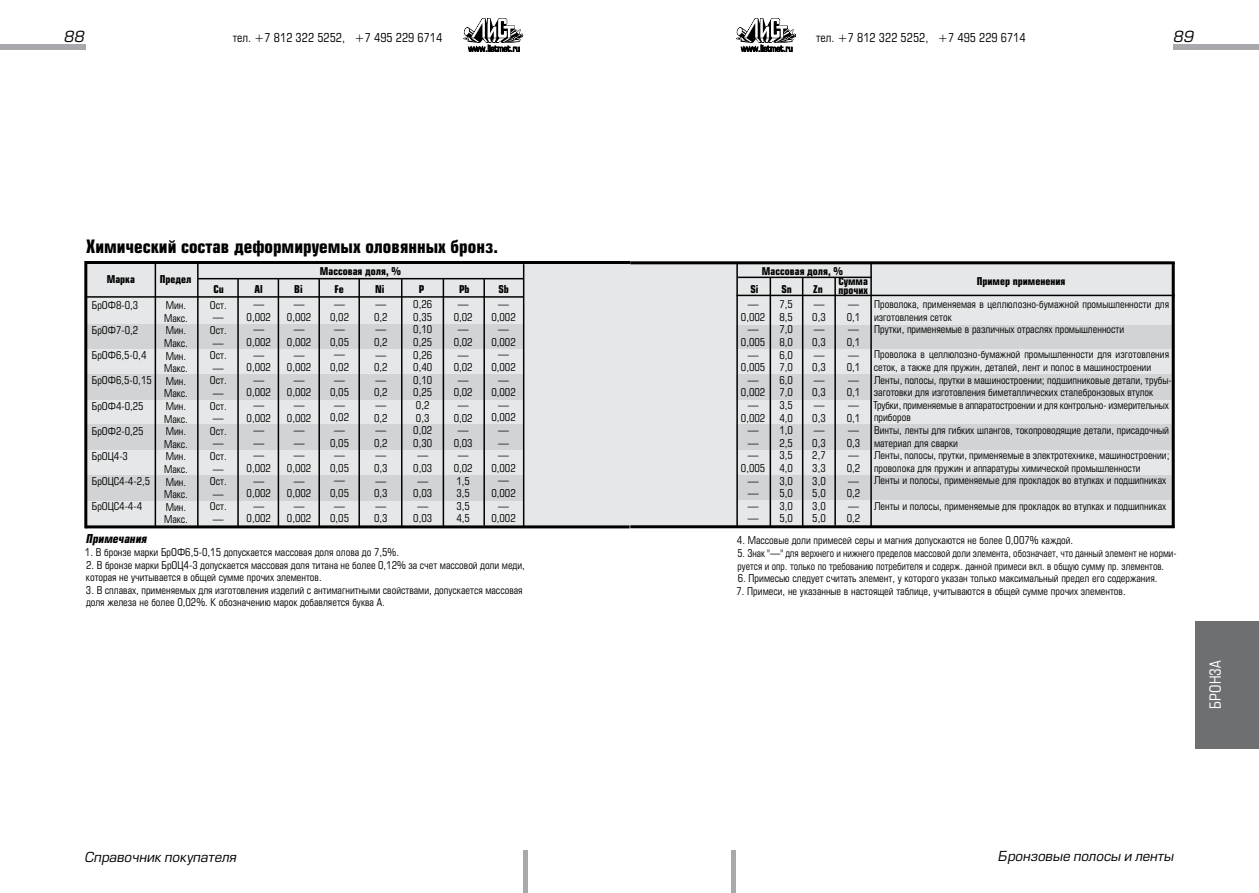
<style>
.page{position:relative;width:1259px;height:893px;background:#fff}
.page>*{position:absolute;margin:0;border:0;box-sizing:border-box;transform-origin:0 0}
.t1{font:700 18px "Europe Cond";color:#000}
.t2{font:15px "Europe Cond";color:#fff}
.t3{font:italic 15px "Europe";color:#000}
.t4{font:italic 13.5px "Europe";color:#000}
.t5{font:12px "Europe Cond";color:#000}
.t6{font:italic 700 12px "Europe Cond";color:#000}
.t7{font:10.5px/12.6px "Europe Cond";color:#000}
.t8{font:10.5px/12.6px "Europe Cond";color:#000;scale:.95 1}
.t9{font:700 10.5px/9px "Europe Cond";color:#000}
</style>
<div class="page">
<div style="left:0;top:45px;width:85px;height:5px;background:#a7a9ac"></div>
<hr style="left:523px;top:850px;width:4px;height:43px;background:#a7a9ac">
<div style="left:1174px;top:44px;width:85px;height:6px;background:#a7a9ac"></div>
<div style="left:731px;top:850px;width:5px;height:43px;background:#a7a9ac"></div>
<svg style="left:463px;top:18px;width:60px;height:34px"></svg>
<svg style="left:736px;top:18px;width:60px;height:34px"></svg>
<div style="left:630px;top:262px;width:544px;height:265px;background:#e6e7e8"></div>
<div style="left:736px;top:476px;width:436px;height:24px;background:#d1d3d4"></div>
<div style="left:736px;top:325px;width:438px;height:24px;background:#d1d3d4"></div>
<div style="left:736px;top:374px;width:438px;height:26px;background:#d1d3d4"></div>
<div style="left:736px;top:425px;width:438px;height:25px;background:#d1d3d4"></div>
<div style="left:86px;top:262px;width:544px;height:265px;background:#e6e7e8"></div>
<div style="left:86px;top:475px;width:438px;height:25px;background:#d1d3d4"></div>
<div style="left:87px;top:324px;width:437px;height:25px;background:#d1d3d4"></div>
<div style="left:86px;top:374px;width:438px;height:26px;background:#d1d3d4"></div>
<div style="left:86px;top:424px;width:438px;height:26px;background:#d1d3d4"></div>
<hr style="left:155px;top:263px;width:1px;height:264px;background:#000">
<hr style="left:197px;top:263px;width:2px;height:264px;background:#000">
<hr style="left:198px;top:278px;width:325px;height:1px;background:#000">
<hr style="left:86px;top:296px;width:438px;height:2px;background:#000">
<hr style="left:738px;top:277px;width:134px;height:1px;background:#000">
<hr style="left:736px;top:295px;width:438px;height:1px;background:#000">
<hr style="left:84px;top:261px;width:3px;height:267px;background:#000">
<hr style="left:769px;top:277px;width:2px;height:250px;background:#000">
<hr style="left:802px;top:277px;width:1px;height:249px;background:#000">
<hr style="left:834px;top:278px;width:2px;height:247px;background:#000">
<hr style="left:870px;top:263px;width:2px;height:264px;background:#000">
<hr style="left:736px;top:264px;width:2px;height:263px;background:#000">
<hr style="left:1171px;top:262px;width:3px;height:266px;background:#000">
<hr style="left:237px;top:279px;width:2px;height:247px;background:#000">
<hr style="left:401px;top:279px;width:1px;height:247px;background:#000">
<hr style="left:442px;top:279px;width:2px;height:247px;background:#000">
<hr style="left:523px;top:264px;width:1px;height:263px;background:#000">
<hr style="left:278px;top:279px;width:1px;height:248px;background:#000">
<hr style="left:318px;top:279px;width:2px;height:248px;background:#000">
<hr style="left:358px;top:279px;width:2px;height:249px;background:#000">
<hr style="left:483px;top:279px;width:2px;height:247px;background:#000">
<hr style="left:86px;top:261px;width:544px;height:3px;background:#000">
<hr style="left:630px;top:261px;width:544px;height:3px;background:#000">
<hr style="left:85px;top:525px;width:544px;height:3px;background:#000">
<hr style="left:630px;top:525px;width:544px;height:3px;background:#000">
<div style="left:1195px;top:621px;width:64px;height:127px;background:#6d6f71"></div>
<h2 class="t3" style="left:64px;top:28px;width:22px">88</h2>
<p class="t5" style="left:233px;top:30px;width:211px">тел. +7 812 322 5252, +7 495 229 6714</p>
<p class="t5" style="left:816px;top:30px;width:211px">тел. +7 812 322 5252, +7 495 229 6714</p>
<h2 class="t3" style="left:1174px;top:28px;width:22px">89</h2>
<h1 class="t1" style="left:86px;top:234px;width:413px">Химический состав деформируемых оловянных бронз.</h1>
<p class="t9" style="left:107px;top:275px;width:30px">Марка</p>
<p class="t7" style="left:92px;top:299px;width:48px">БрОФ8-0,3</p>
<p class="t7" style="left:92px;top:324px;width:48px">БрОФ7-0,2</p>
<p class="t7" style="left:92px;top:349px;width:56px">БрОФ6,5-0,4</p>
<p class="t7" style="left:92px;top:374px;width:62px">БрОФ6,5-0,15</p>
<p class="t7" style="left:92px;top:399px;width:53px">БрОФ4-0,25</p>
<p class="t7" style="left:92px;top:425px;width:53px">БрОФ2-0,25</p>
<p class="t7" style="left:92px;top:450px;width:38px">БрОЦ4-3</p>
<p class="t7" style="left:92px;top:475px;width:60px">БрОЦС4-4-2,5</p>
<p class="t7" style="left:92px;top:500px;width:52px">БрОЦС4-4-4</p>
<p class="t9" style="left:160px;top:275px;width:33px">Предел</p>
<p class="t7" style="left:164px;top:299px;width:25px">Мин.<br>Макс.<br>Мин.<br>Макс.<br>Мин.<br>Макс.<br>Мин.<br>Макс.<br>Мин.<br>Макс.<br>Мин.<br>Макс.<br>Мин.<br>Макс.<br>Мин.<br>Макс.<br>Мин.<br>Макс.</p>
<p class="t9" style="left:320px;top:267px;width:83px">Массовая доля, %</p>
<p class="t9" style="left:762px;top:267px;width:83px">Массовая доля, %</p>
<p class="t9" style="left:976px;top:276px;width:90px">Пример применения</p>
<p class="t9" style="left:813px;top:284px;width:11px">Zn</p>
<p class="t9" style="left:838px;top:277px;width:31px">Сумма прочих</p>
<p class="t9" style="left:459px;top:284px;width:12px">Pb</p>
<p class="t9" style="left:419px;top:284px;width:7px">P</p>
<p class="t9" style="left:750px;top:284px;width:10px">Si</p>
<p class="t9" style="left:255px;top:284px;width:10px">Al</p>
<p class="t9" style="left:213px;top:284px;width:12px">Cu</p>
<p class="t9" style="left:294px;top:284px;width:10px">Bi</p>
<p class="t9" style="left:375px;top:284px;width:11px">Ni</p>
<p class="t9" style="left:498px;top:284px;width:12px">Sb</p>
<p class="t9" style="left:781px;top:284px;width:12px">Sn</p>
<p class="t9" style="left:334px;top:284px;width:11px">Fe</p>
<p class="t7" style="left:330px;top:298px;width:20px;text-align:center">—<br>0,02 —<br>0,05 —<br>0,02 —<br>0,05 —<br>0,02 —<br>0,05 —<br>0,05 —<br>0,05 —<br>0,05</p>
<p class="t7" style="left:210px;top:299px;width:18px">Ост. —<br>Ост. —<br>Ост. —<br>Ост. —<br>Ост. —<br>Ост. —<br>Ост. —<br>Ост. —<br>Ост. —</p>
<p class="t7" style="left:247px;top:298px;width:26px;text-align:center">—<br>0,002 —<br>0,002 —<br>0,002 —<br>0,002 —<br>0,002 —<br>—<br>—<br>0,002 —<br>0,002 —<br>0,002</p>
<p class="t7" style="left:874px;top:298px;width:296px">Проволока, применяемая в целлюлозно-бумажной промышленности для изготовления сеток<br>Прутки, применяемые в различных отраслях промышленности</p>
<p class="t7" style="left:413px;top:298px;width:20px;text-align:center">0,26<br>0,35<br>0,10<br>0,25<br>0,26<br>0,40<br>0,10<br>0,25<br>0,2<br>0,3<br>0,02<br>0,30 —<br>0,03 —<br>0,03 —<br>0,03</p>
<p class="t7" style="left:287px;top:298px;width:26px;text-align:center">—<br>0,002 —<br>0,002 —<br>0,002 —<br>0,002 —<br>0,002 —<br>—<br>—<br>0,002 —<br>0,002 —<br>0,002</p>
<p class="t7" style="left:491px;top:298px;width:26px;text-align:center">—<br>0,002 —<br>0,002 —<br>0,002 —<br>0,002 —<br>0,002 —<br>—<br>—<br>0,002 —<br>0,002 —<br>0,002</p>
<p class="t7" style="left:779px;top:298px;width:15px;text-align:justify">7,5<br>8,5<br>7,0<br>8,0<br>6,0<br>7,0<br>6,0<br>7,0<br>3,5<br>4,0<br>1,0<br>2,5<br>3,5<br>4,0<br>3,0<br>5,0<br>3,0<br>5,0</p>
<p class="t7" style="left:454px;top:298px;width:20px;text-align:center">—<br>0,02 —<br>0,02 —<br>0,02 —<br>0,02 —<br>0,02 —<br>0,03 —<br>0,02<br>1,5<br>3,5<br>3,5<br>4,5</p>
<p class="t7" style="left:741px;top:298px;width:26px;text-align:center">—<br>0,002 —<br>0,005 —<br>0,005 —<br>0,002 —<br>0,002 —<br>—<br>—<br>0,005 —<br>—<br>—<br>—</p>
<p class="t7" style="left:374px;top:298px;width:15px">—<br>0,2 —<br>0,2 —<br>0,2 —<br>0,2 —<br>0,2 —<br>0,2 —<br>0,3 —<br>0,3 —<br>0,3</p>
<p class="t7" style="left:812px;top:298px;width:15px">—<br>0,3 —<br>0,3 —<br>0,3 —<br>0,3 —<br>0,3 —<br>0,3<br>2,7<br>3,3<br>3,0<br>5,0<br>3,0<br>5,0</p>
<p class="t7" style="left:846px;top:298px;width:15px">—<br>0,1 —<br>0,1 —<br>0,1 —<br>0,1 —<br>0,1 —<br>0,3 —<br>0,2 —<br>0,2 —<br>0,2</p>
<p class="t7" style="left:873px;top:348px;width:300px">Проволока в целлюлозно-бумажной промышленности для изготовления сеток, а также для пружин, деталей, лент и полос в машиностроении Ленты, полосы, прутки в машиностроении; подшипниковые детали, трубы&shy;заготовки для изготовления биметаллических сталебронзовых втулок Трубки, применяемые в аппаратостроении и для контрольно- измерительных приборов<br>Винты, ленты для гибких шлангов, токопроводящие детали, присадочный материал для сварки<br>Ленты, полосы, прутки, применяемые в электротехнике, машиностроении; проволока для пружин и аппаратуры химической промышленности<br>Ленты и полосы, применяемые для прокладок во втулках и подшипниках</p>
<p class="t7" style="left:874px;top:499px;width:294px">Ленты и полосы, применяемые для прокладок во втулках и подшипниках</p>
<p class="t6" style="left:86px;top:531px;width:62px">Примечания</p>
<p class="t7" style="left:85px;top:546px;width:316px">1. В бронзе марки БрОФ6,5-0,15 допускается массовая доля олова до 7,5%.</p>
<p class="t7" style="left:86px;top:558px;width:440px">2. В бронзе марки БрОЦ4-3 допускается массовая доля титана не более 0,12% за счет массовой доли меди, которая не учитывается в общей сумме прочих элементов.</p>
<p class="t7" style="left:86px;top:583px;width:438px">3. В сплавах, применяемых для изготовления изделий с антимагнитными свойствами, допускается массовая доля железа не более 0,02%. К обозначению марок добавляется буква А.</p>
<p class="t7" style="left:737px;top:534px;width:338px">4. Массовые доли примесей серы и магния допускаются не более 0,007% каждой.</p>
<p class="t8" style="left:737px;top:547px;width:464px">5. Знак "—" для верхнего и нижнего пределов массовой доли элемента, обозначает, что данный элемент не норми&shy;руется и опр. только по требованию потребителя и содерж. данной примеси вкл. в общую сумму пр. элементов.</p>
<p class="t7" style="left:738px;top:572px;width:421px">6. Примесью следует считать элемент, у которого указан только максимальный предел его содержания.</p>
<p class="t7" style="left:736px;top:584px;width:391px">7. Примеси, не указанные в настоящей таблице, учитываются в общей сумме прочих элементов.</p>
<h2 class="t2" style="left:1206px;top:708px;width:49px;rotate:-90deg">БРОНЗА</h2>
<p class="t4" style="left:85px;top:849px;width:153px">Справочник покупателя</p>
<p class="t4" style="left:998px;top:848px;width:177px">Бронзовые полосы и ленты</p>
</div>
